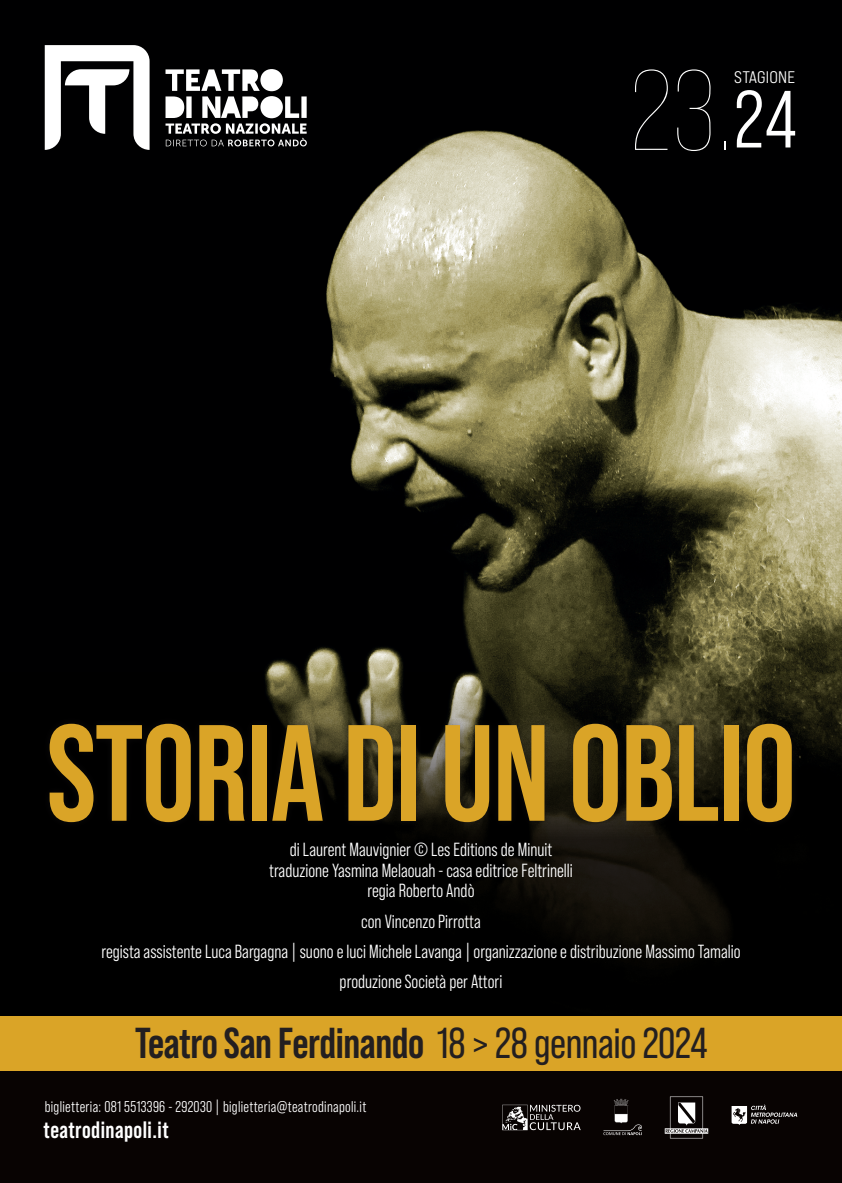
<style>
.page{position:relative;width:842px;height:1183px;background:#fff}
.page>*{position:absolute;margin:0;border:0;box-sizing:border-box;transform-origin:0 0}
.t1{font:700 136.53px "Bebas Neue Pro";letter-spacing:-.01em;color:#daa427}
.t2{font:100 113.22px "Bebas Neue Pro";color:#fff}
.t3{font:700 43.2px "Bebas Neue Pro";letter-spacing:-.01em;color:#231f20}
.t4{font:700 23.73px "Bebas Neue Pro";letter-spacing:.02em;color:#fff}
.t5{font:18.99px/20.5px "Bebas Neue Pro Middle";color:#fff;text-align:center}
.t6{font:500 expanded 16.77px "Bebas Neue Pro";letter-spacing:.01em;color:#fff}
.t7{font:15.54px "Bebas Neue Pro Middle";letter-spacing:.02em;color:#fff}
.s1{font-family:"Bebas Neue Pro Middle";font-weight:400;font-size:80.79px}
.s2{font-weight:400}
</style>
<div class="page">
<img style="left:0;top:0;width:842px;height:672px">
<div style="left:0;top:1070px;width:842px;height:112px;background:#080302"></div>
<svg style="left:0;top:672px;width:842px;height:343px;background:#090805"></svg>
<div style="left:0;top:1015px;width:842px;height:55px;background:#daa427"></div>
<div style="left:42px;top:715px;width:758px;height:115px;background:#231f20;opacity:.37"></div>
<svg style="left:45px;top:45px;width:262px;height:105px"></svg>
<svg style="left:603px;top:1098px;width:39px;height:36px"></svg>
<svg style="left:731px;top:1104px;width:66px;height:21px"></svg>
<svg style="left:502px;top:1104px;width:79px;height:25px"></svg>
<svg style="left:665px;top:1096px;width:43px;height:42px"></svg>
<h2 class="t2" style="left:631px;top:49px;width:168px">23.<span class="s1">24</span></h2>
<p class="t6" style="left:734px;top:67px;width:62px">STAGIONE</p>
<h1 class="t1" style="left:47px;top:695px;width:751px">STORIA DI UN OBLIO</h1>
<p class="t5" style="left:269px;top:839px;width:305px">di Laurent Mauvignier © Les Editions de Minuit traduzione Yasmina Melaouah - casa editrice Feltrinelli regia Roberto Andò</p>
<p class="t5" style="left:101px;top:905px;width:640px;line-height:30.1px">con Vincenzo Pirrotta<br>regista assistente Luca Bargagna | suono e luci Michele Lavanga | organizzazione e distribuzione Massimo Tamalio produzione Società per Attori</p>
<h3 class="t3" style="left:135px;top:1018px;width:574px">Teatro San Ferdinando <span class="s2">18 &gt; 28 gennaio 2024</span></h3>
<p class="t7" style="left:45px;top:1097px;width:323px">biglietteria: 081 5513396 - 292030 | biglietteria@teatrodinapoli.it</p>
<p class="t4" style="left:44px;top:1116px;width:127px">teatrodinapoli.it</p>
</div>
